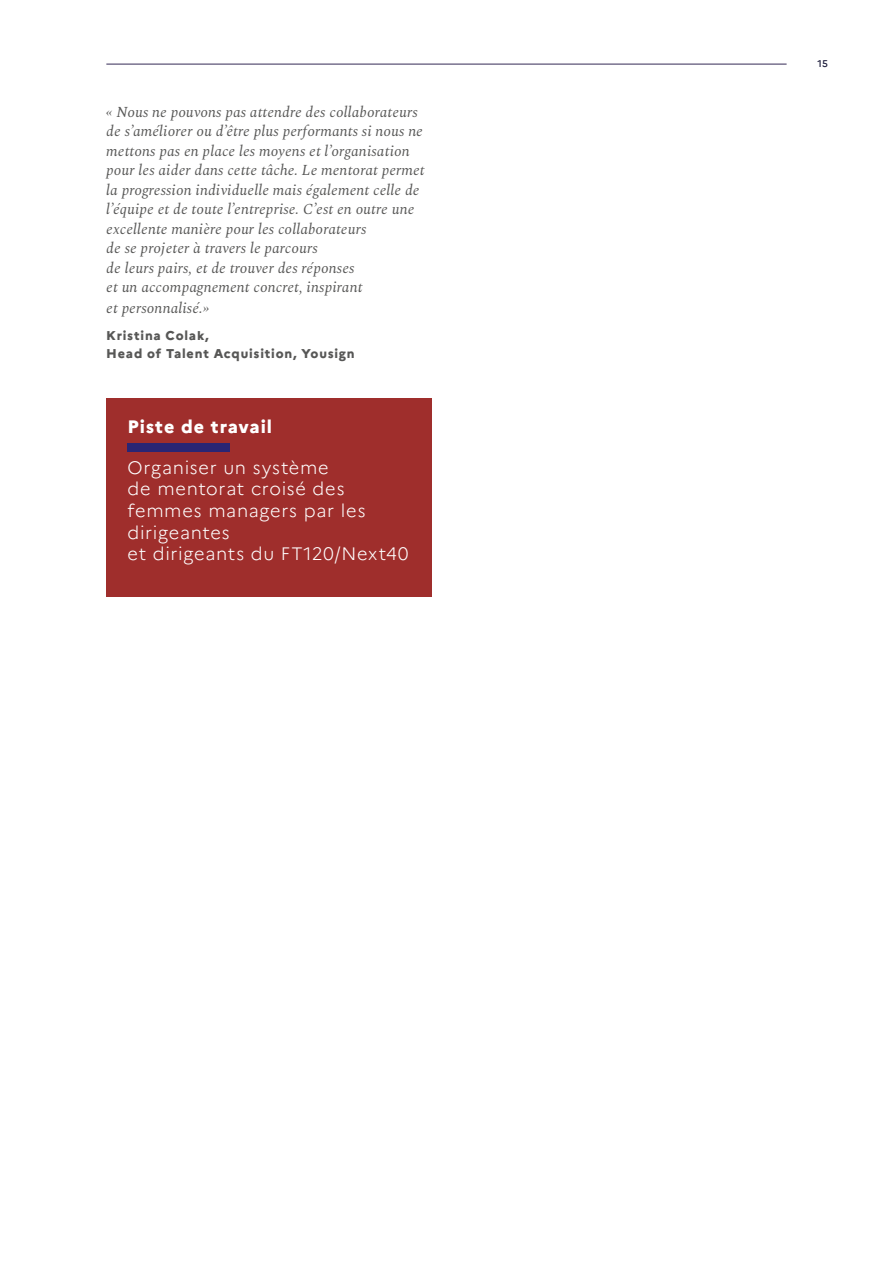
<style>
.page{position:relative;width:893px;height:1263px;background:#fff}
.page>*{position:absolute;margin:0;border:0;box-sizing:border-box;transform-origin:0 0}
.t1{font:300 18px/21.6px "Marianne";letter-spacing:.04em;color:#fff}
.t2{font:800 18px "Marianne";letter-spacing:.05em;color:#fff}
.t3{font:italic 15px/19.5px "Spectral";letter-spacing:.01em;color:#575756}
.t4{font:800 12.75px/18px "Marianne";letter-spacing:.065em;color:#575756}
.t5{font:500 9.75px "Marianne";color:#1b1b3a}
</style>
<div class="page">
<hr style="left:106px;top:64px;width:681px;height:1px;background:#342954">
<div style="left:106px;top:398px;width:326px;height:199px;background:#9f2e2c"></div>
<div style="left:128px;top:444px;width:102px;height:8px;background:#292574"></div>
<p class="t3" style="left:106px;top:101px;width:320px">« Nous ne pouvons pas attendre des collaborateurs de s’améliorer ou d’être plus performants si nous ne mettons pas en place les moyens et l’organisation pour les aider dans cette tâche. Le mentorat permet la progression individuelle mais également celle de l’équipe et de toute l’entreprise. C’est en outre une excellente manière pour les collaborateurs<br>de se projeter à travers le parcours<br>de leurs pairs, et de trouver des réponses<br>et un accompagnement concret, inspirant</p>
<p class="t3" style="left:106px;top:298px;width:104px">et personnalisé.»</p>
<p class="t4" style="left:106px;top:326px;width:250px">Kristina Colak,<br>Head of Talent Acquisition, Yousign</p>
<p class="t2" style="left:128px;top:415px;width:146px">Piste de travail</p>
<p class="t1" style="left:128px;top:456px;width:283px">Organiser un système<br>de mentorat croisé des femmes managers par les dirigeantes<br>et dirigeants du FT120/Next40</p>
<p class="t5" style="left:817px;top:58px;width:12px">15</p>
</div>
